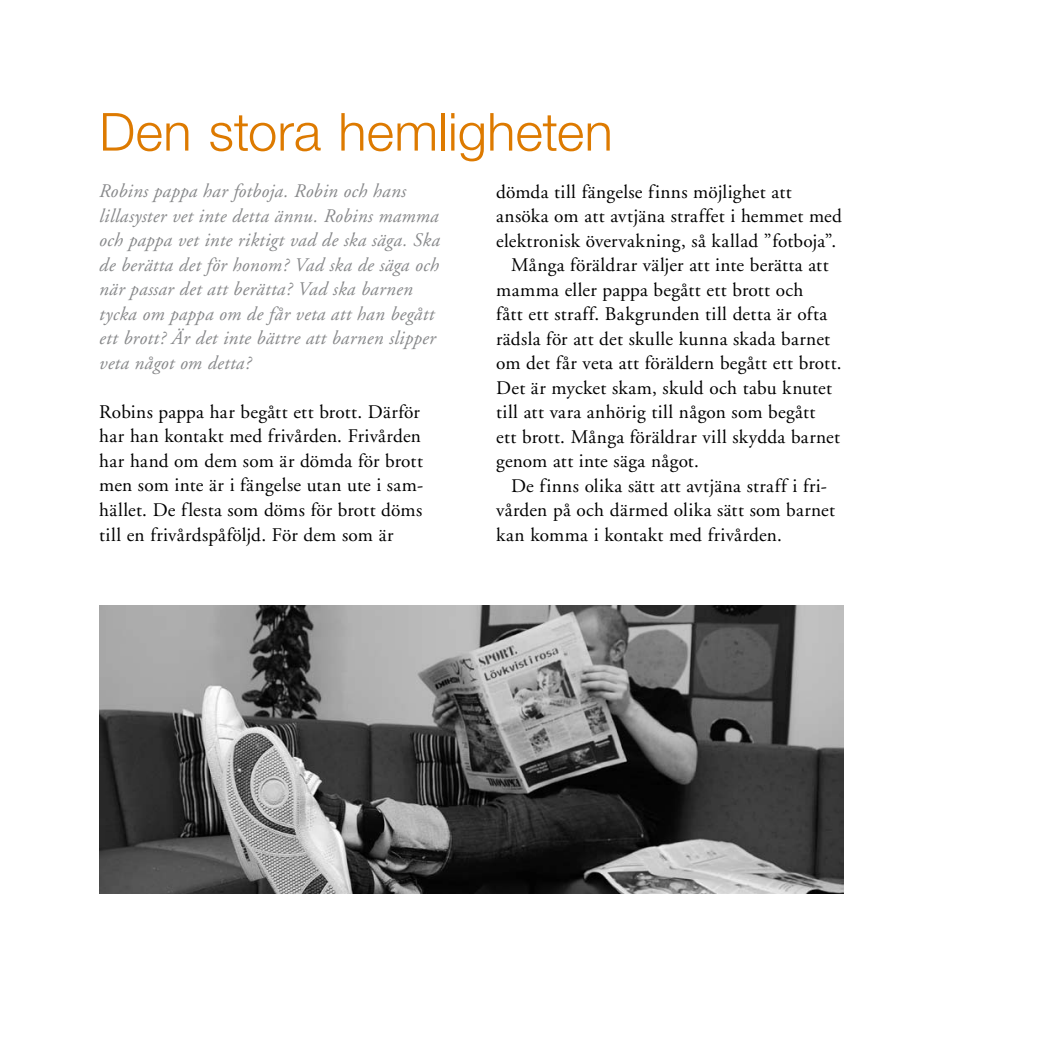
<style>
.page{position:relative;width:1042px;height:1042px;background:#fff}
.page>*{position:absolute;margin:0;border:0;box-sizing:border-box;transform-origin:0 0}
.t1{font:300 52.5px "Helvetica Neue";letter-spacing:.005em;color:#dd7a00}
.t2{font:19.25px/24.5px "Adobe Garamond";letter-spacing:.015em;color:#000}
.t3{font:italic 19.25px/24.5px "Adobe Garamond";letter-spacing:.015em;color:#87888a}
</style>
<div class="page">
<img style="left:99px;top:605px;width:744px;height:288px">
<h1 class="t1" style="left:99px;top:100px;width:515px">Den stora hemligheten</h1>
<p class="t3" style="left:99px;top:180px;width:342px">Robins pappa har fotboja. Robin och hans lillasyster vet inte detta ännu. Robins mamma och pappa vet inte riktigt vad de ska säga. Ska de berätta det för honom? Vad ska de säga och när passar det att berätta? Vad ska barnen tycka om pappa om de får veta att han begått ett brott? Är det inte bättre att barnen slipper veta något om detta?</p>
<p class="t2" style="left:99px;top:400px;width:325px">Robins pappa har begått ett brott. Därför har han kontakt med frivården. Frivården har hand om dem som är dömda för brott men som inte är i fängelse utan ute i sam&shy;hället. De flesta som döms för brott döms till en frivårdspåföljd. För dem som är</p>
<p class="t2" style="left:496px;top:180px;width:297px">dömda till fängelse finns möjlighet att</p>
<p class="t2" style="left:496px;top:204px;width:347px">ansöka om att avtjäna straffet i hemmet med</p>
<p class="t2" style="left:496px;top:229px;width:341px">elektronisk övervakning, så kallad ”fotboja”.</p>
<p class="t2" style="left:511px;top:253px;width:319px">Många föräldrar väljer att inte berätta att</p>
<p class="t2" style="left:496px;top:278px;width:309px">mamma eller pappa begått ett brott och</p>
<p class="t2" style="left:496px;top:302px;width:332px">fått ett straff. Bakgrunden till detta är ofta</p>
<p class="t2" style="left:496px;top:327px;width:335px">rädsla för att det skulle kunna skada barnet</p>
<p class="t2" style="left:496px;top:351px;width:347px">om det får veta att föräldern begått ett brott.</p>
<p class="t2" style="left:496px;top:376px;width:337px">Det är mycket skam, skuld och tabu knutet</p>
<p class="t2" style="left:496px;top:400px;width:321px">till att vara anhörig till någon som begått</p>
<p class="t2" style="left:496px;top:425px;width:345px">ett brott. Många föräldrar vill skydda barnet</p>
<p class="t2" style="left:496px;top:449px;width:204px">genom att inte säga något.</p>
<p class="t2" style="left:511px;top:474px;width:317px">De finns olika sätt att avtjäna straff i fri-</p>
<p class="t2" style="left:496px;top:498px;width:340px">vården på och därmed olika sätt som barnet</p>
<p class="t2" style="left:496px;top:523px;width:287px">kan komma i kontakt med frivården.</p>
</div>
